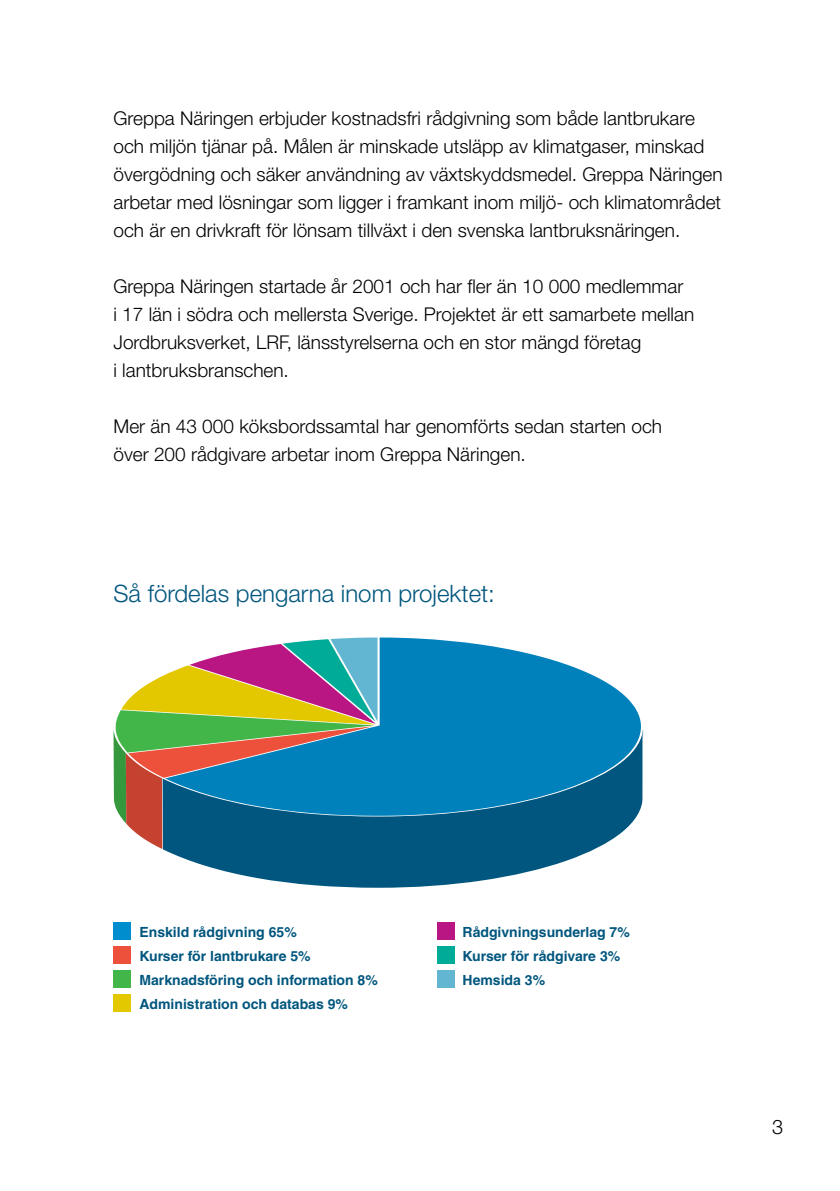
<style>
.page{position:relative;width:840px;height:1191px;background:#fff}
.page>*{position:absolute;margin:0;border:0;box-sizing:border-box;transform-origin:0 0}
.t1{font:300 24px "Helvetica Neue CE";color:#00567e}
.t2{font:300 20px "Helvetica Neue CE";color:#000}
.t3{font:300 19px/28px "Helvetica Neue CE";color:#000}
.t4{font:700 14px/24px "Helvetica";color:#00567e}
</style>
<div class="page">
<div style="left:114px;top:922px;width:17px;height:17px;background:#008dcd"></div>
<div style="left:114px;top:946px;width:17px;height:17px;background:#ed513b"></div>
<div style="left:114px;top:970px;width:17px;height:17px;background:#43b649"></div>
<div style="left:114px;top:994px;width:17px;height:17px;background:#e3c800"></div>
<div style="left:437px;top:922px;width:17px;height:17px;background:#b91583"></div>
<div style="left:437px;top:946px;width:17px;height:17px;background:#00ac98"></div>
<div style="left:437px;top:970px;width:17px;height:17px;background:#63b6d1"></div>
<svg style="left:113px;top:674px;width:52px;height:175px"></svg>
<svg style="left:162px;top:727px;width:480px;height:160px;fill:#00567e"></svg>
<svg style="left:641px;top:727px;width:1px;height:76px"></svg>
<svg style="left:165px;top:637px;width:476px;height:178px;background:#428ca4"></svg>
<p class="t3" style="left:113px;top:104px;width:610px">Greppa Näringen erbjuder kostnadsfri rådgivning som både lantbrukare och miljön tjänar på. Målen är minskade utsläpp av klimatgaser, minskad övergödning och säker användning av växtskyddsmedel. Greppa Näringen arbetar med lösningar som ligger i framkant inom miljö- och klimatområdet och är en drivkraft för lönsam tillväxt i den svenska lantbruksnäringen.</p>
<p class="t3" style="left:113px;top:272px;width:582px">Greppa Näringen startade år 2001 och har fler än 10 000 medlemmar<br>i 17 län i södra och mellersta Sverige. Projektet är ett samarbete mellan Jordbruksverket, LRF, länsstyrelserna och en stor mängd företag<br>i lantbruksbranschen.</p>
<p class="t3" style="left:113px;top:412px;width:549px">Mer än 43 000 köksbordssamtal har genomförts sedan starten och över 200 rådgivare arbetar inom Greppa Näringen.</p>
<p class="t1" style="left:113px;top:579px;width:383px">Så fördelas pengarna inom projektet:</p>
<p class="t4" style="left:139px;top:919px;width:240px">Enskild rådgivning 65%<br>Kurser för lantbrukare 5%<br>Marknadsföring och information 8%<br>Administration och databas 9%</p>
<p class="t4" style="left:462px;top:919px;width:169px">Rådgivningsunderlag 7%<br>Kurser för rådgivare 3%<br>Hemsida 3%</p>
<p class="t2" style="left:771px;top:1115px;width:13px">3</p>
</div>
